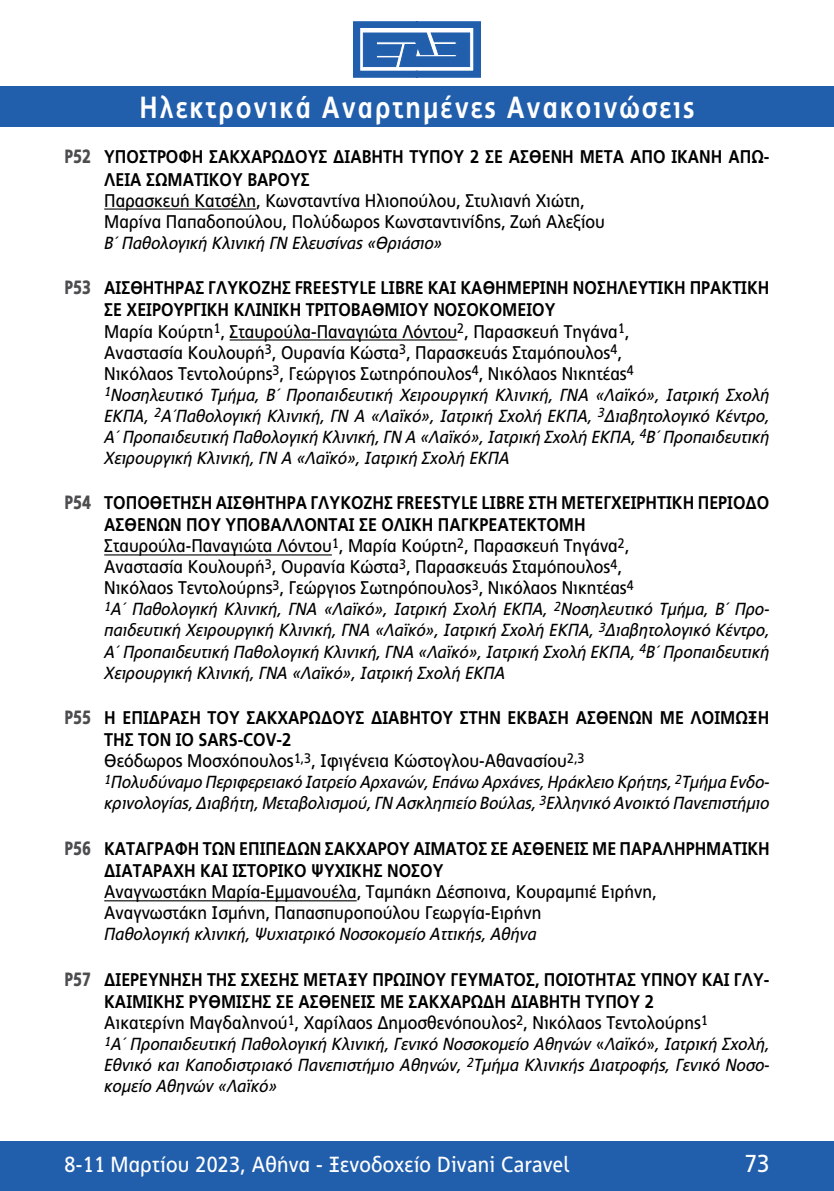
<style>
.page{position:relative;width:834px;height:1191px;background:#fff}
.page>*{position:absolute;margin:0;border:0;box-sizing:border-box;transform-origin:0 0}
.t1{font:700 30.62px "PF Index";letter-spacing:.07em;color:#fff;scale:.94 1}
.t2{font:24.5px "PF Index";color:#fff}
.t3{font:21.88px "PF Index";letter-spacing:.01em;color:#fff}
.t4{font:18.38px/21px "PF Index";color:#000}
.t5{font:700 18.38px/22.8px "PF Index";color:#000}
.t6{font:italic 17.5px/21px "PF Index";color:#000;text-align:justify}
.s1{font-weight:900;font-size:19.25px;color:#4d4d4f}
.s2{font-style:normal}
</style>
<div class="page">
<div style="left:0;top:87px;width:833px;height:40px;background:#215eac"></div>
<div style="left:0;top:1141px;width:833px;height:50px;background:#215eac"></div>
<svg style="left:353px;top:21px;width:128px;height:57px"></svg>
<hr style="left:104px;top:208px;width:152px;height:2px;background:#000">
<hr style="left:229px;top:339px;width:228px;height:1px;background:#000">
<hr style="left:104px;top:554px;width:228px;height:1px;background:#000">
<hr style="left:104px;top:900px;width:252px;height:1px;background:#000">
<h1 class="t1" style="left:140px;top:90px;width:591px">Ηλεκτρονικά Αναρτημένες Ανακοινώσεις</h1>
<p class="t5" style="left:104px;top:145px;width:666px;text-indent:-40px"><span class="s1">P52</span> ΥΠΟΣΤΡΟΦΗ ΣΑΚΧΑΡΩΔΟΥΣ ΔΙΑΒΗΤΗ ΤΥΠΟΥ 2 ΣΕ ΑΣΘΕΝΗ ΜΕΤΑ ΑΠΟ ΙΚΑΝΗ ΑΠΩ-<br>ΛΕΙΑ ΣΩΜΑΤΙΚΟΥ ΒΑΡΟΥΣ</p>
<p class="t4" style="left:104px;top:190px;width:502px">Παρασκευή Κατσέλη, Κωνσταντίνα Ηλιοπούλου, Στυλιανή Χιώτη,<br>Μαρίνα Παπαδοπούλου, Πολύδωρος Κωνσταντινίδης, Ζωή Αλεξίου</p>
<p class="t6" style="left:104px;top:232px;width:339px">Β΄ Παθολογική Κλινική ΓΝ Ελευσίνας «Θριάσιο»</p>
<p class="t5" style="left:104px;top:276px;width:666px;text-indent:-40px"><span class="s1">P53</span> ΑΙΣΘΗΤΗΡΑΣ ΓΛΥΚΟΖΗΣ FREESTYLE LIBRE KAI ΚΑΘΗΜΕΡΙΝΗ NΟΣΗΛΕΥΤΙΚΗ ΠΡΑΚΤΙΚΗ<br>ΣΕ ΧΕΙΡΟΥΡΓΙΚΗ ΚΛΙΝΙΚΗ ΤΡΙΤΟΒΑΘΜΙΟΥ ΝΟΣΟΚΟΜΕΙΟΥ</p>
<p class="t4" style="left:104px;top:321px;width:531px">Μαρία Κούρτη<sup>1</sup>, Σταυρούλα-Παναγιώτα Λόντου<sup>2</sup>, Παρασκευή Τηγάνα<sup>1</sup>,<br>Αναστασία Κουλουρή<sup>3</sup>, Ουρανία Κώστα<sup>3</sup>, Παρασκευάς Σταμόπουλος<sup>4</sup>,<br>Νικόλαος Τεντολούρης<sup>3</sup>, Γεώργιος Σωτηρόπουλος<sup>4</sup>, Νικόλαος Νικητέας<sup>4</sup></p>
<p class="t6" style="left:104px;top:384px;width:666px"><sup>1</sup>Νοσηλευτικό Τμήμα, Β΄ Προπαιδευτική Χειρουργική Κλινική, ΓΝΑ «Λαϊκό», Ιατρική Σχολή ΕΚΠΑ, <sup>2</sup>Α΄Παθολογική Κλινική, ΓΝ Α «Λαϊκό», Ιατρική Σχολή ΕΚΠΑ, <sup>3</sup>Διαβητολογικό Κέντρο, Α΄ Προπαιδευτική Παθολογική Κλινική, ΓΝ Α «Λαϊκό», Ιατρική Σχολή ΕΚΠΑ, <sup>4</sup>Β΄ Προπαιδευτική Χειρουργική Κλινική, ΓΝ Α «Λαϊκό», Ιατρική Σχολή ΕΚΠΑ</p>
<p class="t5" style="left:104px;top:491px;width:666px;text-indent:-40px"><span class="s1">P54</span> ΤΟΠΟΘΕΤΗΣΗ ΑΙΣΘΗΤΗΡΑ ΓΛΥΚΟΖΗΣ FREESTYLE LIBRE ΣΤΗ ΜΕΤΕΓΧΕΙΡΗΤΙΚΗ ΠΕΡΙΟΔΟ<br>ΑΣΘΕΝΩΝ ΠΟΥ ΥΠΟΒΑΛΛΟΝΤΑΙ ΣΕ ΟΛΙΚΗ ΠΑΓΚΡΕΑΤΕΚΤΟΜΗ</p>
<p class="t4" style="left:104px;top:536px;width:531px">Σταυρούλα-Παναγιώτα Λόντου<sup>1</sup>, Μαρία Κούρτη<sup>2</sup>, Παρασκευή Τηγάνα<sup>2</sup>,<br>Αναστασία Κουλουρή<sup>3</sup>, Ουρανία Κώστα<sup>3</sup>, Παρασκευάς Σταμόπουλος<sup>4</sup>,<br>Νικόλαος Τεντολούρης<sup>3</sup>, Γεώργιος Σωτηρόπουλος<sup>3</sup>, Νικόλαος Νικητέας<sup>4</sup></p>
<p class="t6" style="left:104px;top:599px;width:666px"><sup>1</sup>Α΄ Παθολογική Κλινική, ΓΝΑ «Λαϊκό», Ιατρική Σχολή ΕΚΠΑ, <sup>2</sup>Νοσηλευτικό Τμήμα, Β΄ Προ&shy;παιδευτική Χειρουργική Κλινική, ΓΝΑ «Λαϊκό», Ιατρική Σχολή ΕΚΠΑ, <sup>3</sup>Διαβητολογικό Κέντρο, Α΄ Προπαιδευτική Παθολογική Κλινική, ΓΝΑ «Λαϊκό», Ιατρική Σχολή ΕΚΠΑ, <sup>4</sup>Β΄ Προπαιδευτική Χειρουργική Κλινική, ΓΝΑ «Λαϊκό», Ιατρική Σχολή ΕΚΠΑ</p>
<p class="t5" style="left:104px;top:706px;width:666px;text-indent:-40px"><span class="s1">P55</span> Η ΕΠΙΔΡΑΣΗ ΤΟΥ ΣΑΚΧΑΡΩΔΟΥΣ ΔΙΑΒΗΤΟΥ ΣΤΗΝ ΕΚΒΑΣΗ ΑΣΘΕΝΩΝ ΜΕ ΛΟΙΜΩΞΗ<br>ΤΗΣ ΤΟΝ ΙΟ SARS-COV-2</p>
<p class="t4" style="left:104px;top:750px;width:481px">Θεόδωρος Μοσχόπουλος<sup>1,3</sup>, Ιφιγένεια Κώστογλου-Αθανασίου<sup>2,3</sup></p>
<p class="t6" style="left:104px;top:772px;width:666px"><sup>1</sup>Πολυδύναμο Περιφερειακό Ιατρείο Αρχανών, Επάνω Αρχάνες, Ηράκλειο Κρήτης, <sup>2</sup>Τμήμα Ενδο&shy;κρινολογίας, Διαβήτη, Μεταβολισμού, ΓΝ Ασκληπιείο Βούλας, <sup>3</sup>Ελληνικό Ανοικτό Πανεπιστήμιο</p>
<p class="t5" style="left:104px;top:837px;width:667px;text-indent:-40px"><span class="s1">P56</span> ΚΑΤΑΓΡΑΦΗ ΤΩΝ ΕΠΙΠΕΔΩΝ ΣΑΚΧΑΡΟΥ ΑΙΜΑΤΟΣ ΣΕ ΑΣΘΕΝΕΙΣ ΜΕ ΠΑΡΑΛΗΡΗΜΑΤΙΚΗ<br>ΔΙΑΤΑΡΑΧΗ ΚΑΙ ΙΣΤΟΡΙΚΟ ΨΥΧΙΚΗΣ ΝΟΣΟΥ</p>
<p class="t4" style="left:104px;top:881px;width:554px">Αναγνωστάκη Μαρία-Εμμανουέλα, Ταμπάκη Δέσποινα, Κουραμπιέ Ειρήνη,<br>Αναγνωστάκη Ισμήνη, Παπασπυροπούλου Γεωργία-Ειρήνη</p>
<p class="t6" style="left:104px;top:924px;width:434px">Παθολογική κλινική, Ψυχιατρικό Νοσοκομείο Αττικής, Αθήνα</p>
<p class="t5" style="left:104px;top:967px;width:666px;text-indent:-40px"><span class="s1">P57</span> ΔΙΕΡΕΥΝΗΣΗ ΤΗΣ ΣΧΕΣΗΣ ΜΕΤΑΞΥ ΠΡΩΙΝΟΥ ΓΕΥΜΑΤΟΣ, ΠΟΙΟΤΗΤΑΣ ΥΠΝΟΥ ΚΑΙ ΓΛΥ-<br>ΚΑΙΜΙΚΗΣ ΡΥΘΜΙΣΗΣ ΣΕ ΑΣΘΕΝΕΙΣ ΜΕ ΣΑΚΧΑΡΩΔΗ ΔΙΑΒΗΤΗ ΤΥΠΟΥ 2</p>
<p class="t4" style="left:104px;top:1012px;width:605px">Αικατερίνη Μαγδαληνού<sup>1</sup>, Χαρίλαος Δημοσθενόπουλος<sup>2</sup>, Νικόλαος Τεντολούρης<sup>1</sup></p>
<p class="t6" style="left:104px;top:1034px;width:666px"><sup>1</sup>Α΄ Προπαιδευτική Παθολογική Κλινική, Γενικό Νοσοκομείο Αθηνών <span class="s2">«</span>Λαϊκό<span class="s2">»</span>, Ιατρική Σχολή, Εθνικό και Καποδιστριακό Πανεπιστήμιο Αθηνών, <sup>2</sup>Τμήμα Κλινικής Διατροφής, Γενικό Νοσο&shy;κομείο Αθηνών «Λαϊκό»</p>
<p class="t3" style="left:64px;top:1151px;width:506px">8-11 Μαρτίου 2023, Αθήνα - Ξενοδοχείο Divani Caravel</p>
<h2 class="t2" style="left:744px;top:1149px;width:26px">73</h2>
</div>
